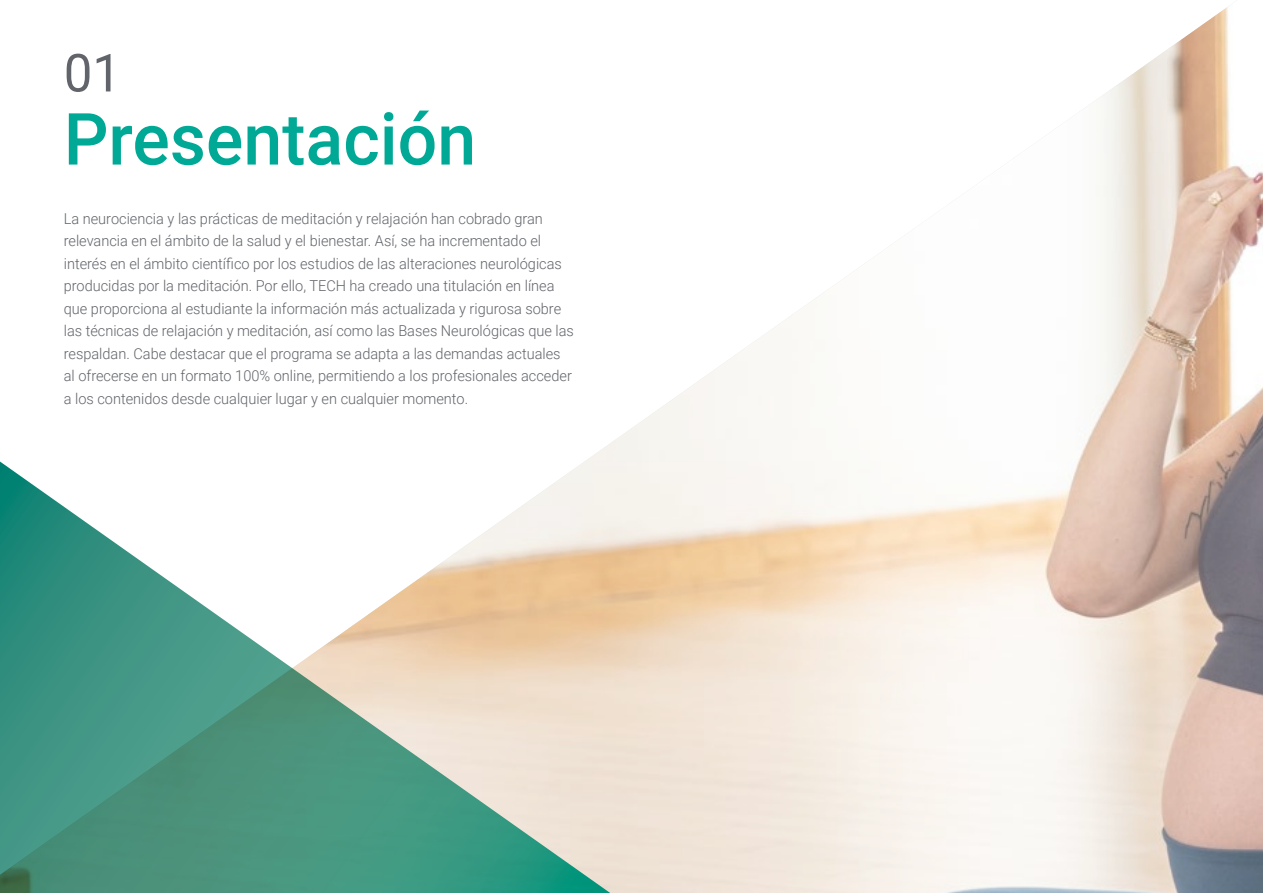
<style>
.page{position:relative;width:1263px;height:893px;background:#fff}
.page>*{position:absolute;margin:0;border:0;box-sizing:border-box;transform-origin:0 0}
.t1{font:500 72px "Roboto";color:#00a996}
.t2{font:52.5px "Roboto";color:#61646a}
.t3{font:300 15px/22.5px "Roboto";color:#61646a}
</style>
<div class="page">
<img style="left:607px;top:7px;width:656px;height:886px">
<svg style="left:0;top:446px;width:640px;height:447px"></svg>
<h2 class="t2" style="left:64px;top:36px;width:59px">01</h2>
<h1 class="t1" style="left:64px;top:89px;width:414px">Presentación</h1>
<p class="t3" style="left:64px;top:207px;width:512px">La neurociencia y las prácticas de meditación y relajación han cobrado gran relevancia en el ámbito de la salud y el bienestar. Así, se ha incrementado el interés en el ámbito científico por los estudios de las alteraciones neurológicas producidas por la meditación. Por ello, TECH ha creado una titulación en línea que proporciona al estudiante la información más actualizada y rigurosa sobre las técnicas de relajación y meditación, así como las Bases Neurológicas que las respaldan. Cabe destacar que el programa se adapta a las demandas actuales al ofrecerse en un formato 100% online, permitiendo a los profesionales acceder a los contenidos desde cualquier lugar y en cualquier momento.</p>
</div>
